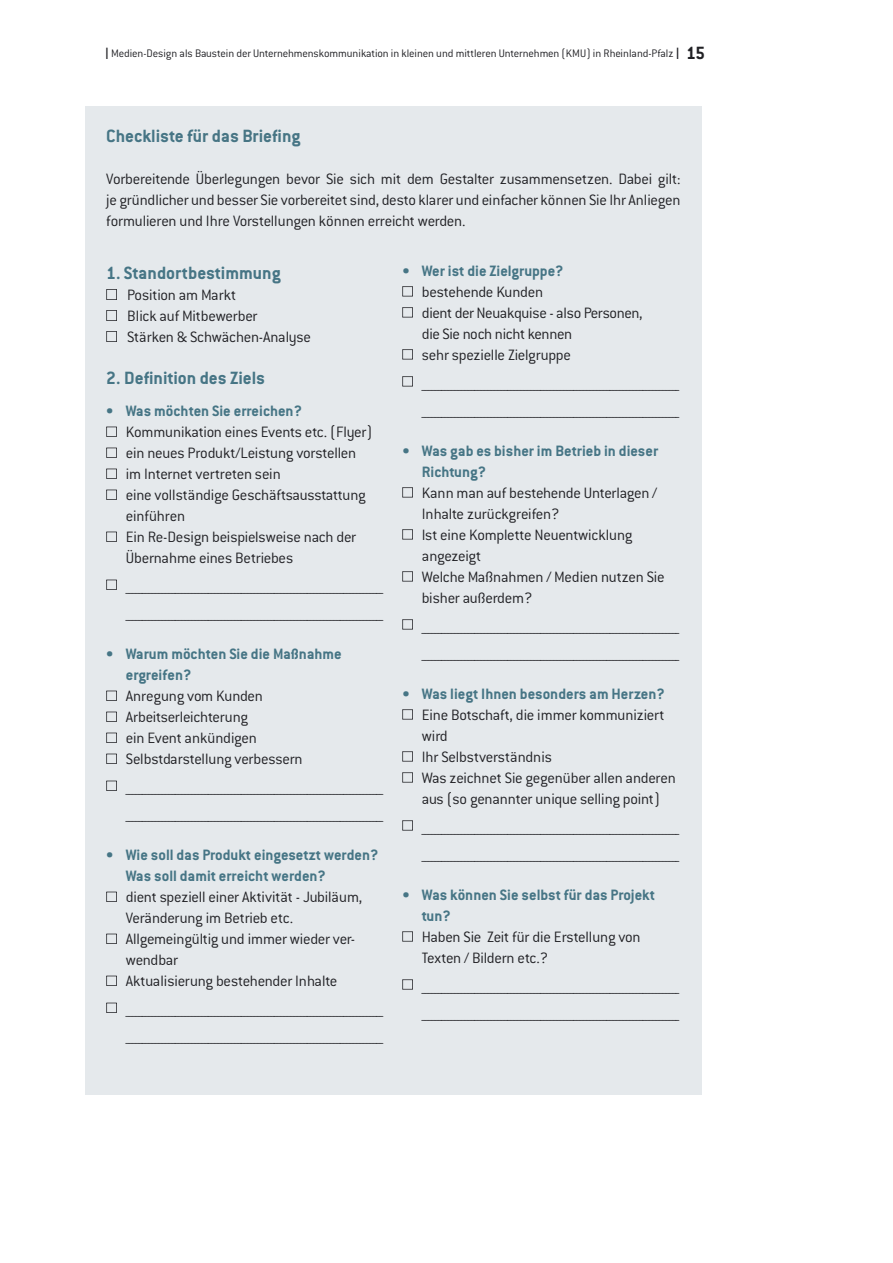
<style>
.page{position:relative;width:893px;height:1263px;background:#fff}
.page>*{position:absolute;margin:0;border:0;box-sizing:border-box;transform-origin:0 0}
.t1{font:700 19.5px "Conduit ITC";color:#467585}
.t2{font:300 16.5px/21px "Conduit ITC";letter-spacing:-.015em;color:#212125}
.t3{font:700 16.5px/21px "Conduit ITC";color:#467585}
.t4{font:300 12px "Conduit ITC";letter-spacing:-.01em;color:#212125}
.s1{font-size:18px}
.s2{font-weight:700;font-size:19.5px}
.s3{color:#477584}
</style>
<div class="page">
<div style="left:85px;top:106px;width:617px;height:988px;background:#e5e9ec"></div>
<svg style="left:106px;top:289px;width:11px;height:11px"></svg>
<svg style="left:106px;top:310px;width:11px;height:11px"></svg>
<svg style="left:106px;top:331px;width:11px;height:11px"></svg>
<svg style="left:106px;top:427px;width:11px;height:10px"></svg>
<svg style="left:106px;top:448px;width:11px;height:10px"></svg>
<svg style="left:106px;top:469px;width:11px;height:10px"></svg>
<svg style="left:106px;top:490px;width:11px;height:10px"></svg>
<svg style="left:106px;top:532px;width:11px;height:10px"></svg>
<svg style="left:106px;top:580px;width:11px;height:10px"></svg>
<svg style="left:106px;top:691px;width:11px;height:10px"></svg>
<svg style="left:106px;top:712px;width:11px;height:10px"></svg>
<svg style="left:106px;top:733px;width:11px;height:10px"></svg>
<svg style="left:106px;top:754px;width:11px;height:10px"></svg>
<svg style="left:106px;top:781px;width:11px;height:10px"></svg>
<svg style="left:106px;top:892px;width:11px;height:10px"></svg>
<svg style="left:106px;top:934px;width:11px;height:10px"></svg>
<svg style="left:106px;top:976px;width:11px;height:10px"></svg>
<svg style="left:106px;top:1003px;width:11px;height:10px"></svg>
<svg style="left:402px;top:286px;width:11px;height:10px"></svg>
<svg style="left:402px;top:307px;width:11px;height:10px"></svg>
<svg style="left:402px;top:349px;width:11px;height:10px"></svg>
<svg style="left:402px;top:376px;width:11px;height:10px"></svg>
<svg style="left:402px;top:487px;width:11px;height:10px"></svg>
<svg style="left:402px;top:529px;width:11px;height:10px"></svg>
<svg style="left:402px;top:571px;width:11px;height:10px"></svg>
<svg style="left:402px;top:619px;width:11px;height:10px"></svg>
<svg style="left:402px;top:709px;width:11px;height:10px"></svg>
<svg style="left:402px;top:751px;width:11px;height:10px"></svg>
<svg style="left:402px;top:772px;width:11px;height:10px"></svg>
<svg style="left:402px;top:820px;width:11px;height:10px"></svg>
<svg style="left:402px;top:931px;width:11px;height:10px"></svg>
<svg style="left:402px;top:979px;width:11px;height:10px"></svg>
<p class="t4" style="left:105px;top:47px;width:601px"><span class="s1">l</span> Medien-Design als Baustein der Unternehmenskommunikation in kleinen und mittleren Unternehmen (KMU) in Rheinland-Pfalz <span class="s1">l</span> <span class="s2">15</span></p>
<p class="t1" style="left:106px;top:125px;width:196px">Checkliste f<span class="s3">ür das Briefin</span>g</p>
<p class="t2" style="left:106px;top:169px;width:576px;text-align:justify">Vorbereitende Überlegungen bevor Sie sich mit dem Gestalter zusammensetzen. Dabei gilt: je gründlicher und besser Sie vorbereitet sind, desto klarer und einfacher können Sie Ihr Anliegen formulieren und Ihre Vorstellungen können erreicht werden.</p>
<p class="t1" style="left:106px;top:262px;width:176px">1. Standortbestimmung</p>
<p class="t2" style="left:127px;top:285px;width:185px">Position am Markt<br>Blick auf Mitbewerber<br>Stärken &amp; Schwächen-Analyse</p>
<p class="t1" style="left:106px;top:367px;width:160px">2. Definition des Ziels</p>
<p class="t3" style="left:106px;top:400px;width:197px">• Was möchten Sie erreichen?</p>
<p class="t2" style="left:126px;top:421px;width:248px">Kommunikation eines Events etc. (Flyer) ein neues Produkt/Leistung vorstellen im Internet vertreten sein<br>eine vollständige Geschäftsausstattung einführen<br>Ein Re-Design beispielsweise nach der<br>Übernahme eines Betriebes</p>
<p class="t2" style="left:126px;top:571px;width:259px;line-height:27px">______________________________________________________________________________ ______________________________________________________________________________</p>
<p class="t3" style="left:126px;top:643px;width:217px;text-indent:-20px">• Warum möchten Sie die Maßnahme ergreifen?</p>
<p class="t2" style="left:126px;top:685px;width:178px">Anregung vom Kunden<br>Arbeitserleichterung<br>ein Event ankündigen<br>Selbstdarstellung verbessern</p>
<p class="t2" style="left:126px;top:772px;width:259px;line-height:27px">______________________________________________________________________________ ______________________________________________________________________________</p>
<p class="t3" style="left:126px;top:844px;width:254px;text-indent:-20px">• Wie soll das Produkt eingesetzt werden?<br>Was soll damit erreicht werden?</p>
<p class="t2" style="left:126px;top:886px;width:238px">dient speziell einer Aktivität - Jubiläum,<br>Veränderung im Betrieb etc.<br>Allgemeingültig und immer wieder ver&shy;wendbar<br>Aktualisierung bestehender Inhalte</p>
<p class="t2" style="left:126px;top:994px;width:259px;line-height:27px">______________________________________________________________________________ ______________________________________________________________________________</p>
<p class="t3" style="left:402px;top:260px;width:163px">• Wer ist die Zielgruppe?</p>
<p class="t2" style="left:422px;top:281px;width:222px">bestehende Kunden<br>dient der Neuakquise - also Personen, die Sie noch nicht kennen<br>sehr spezielle Zielgruppe</p>
<p class="t2" style="left:422px;top:368px;width:259px;line-height:27px">______________________________________________________________________________ ______________________________________________________________________________</p>
<p class="t3" style="left:422px;top:440px;width:238px;text-indent:-20px">• Was gab es bisher im Betrieb in dieser<br>Richtung?</p>
<p class="t2" style="left:422px;top:482px;width:244px">Kann man auf bestehende Unterlagen /<br>Inhalte zurückgreifen?<br>Ist eine Komplette Neuentwicklung angezeigt<br>Welche Maßnahmen / Medien nutzen Sie bisher außerdem?</p>
<p class="t2" style="left:422px;top:611px;width:259px;line-height:27px">______________________________________________________________________________ ______________________________________________________________________________</p>
<p class="t3" style="left:402px;top:683px;width:264px">• Was liegt Ihnen besonders am Herzen?</p>
<p class="t2" style="left:422px;top:704px;width:255px">Eine Botschaft, die immer kommuniziert wird<br>Ihr Selbstverständnis<br>Was zeichnet Sie gegenüber allen anderen aus (so genannter unique selling point)</p>
<p class="t2" style="left:422px;top:812px;width:259px;line-height:27px">______________________________________________________________________________ ______________________________________________________________________________</p>
<p class="t3" style="left:422px;top:884px;width:235px;text-indent:-20px">• Was können Sie selbst für das Projekt tun?</p>
<p class="t2" style="left:422px;top:926px;width:220px">Haben Sie Zeit für die Erstellung von<br>Texten / Bildern etc.?</p>
<p class="t2" style="left:422px;top:971px;width:259px;line-height:27px">______________________________________________________________________________ ______________________________________________________________________________</p>
</div>
